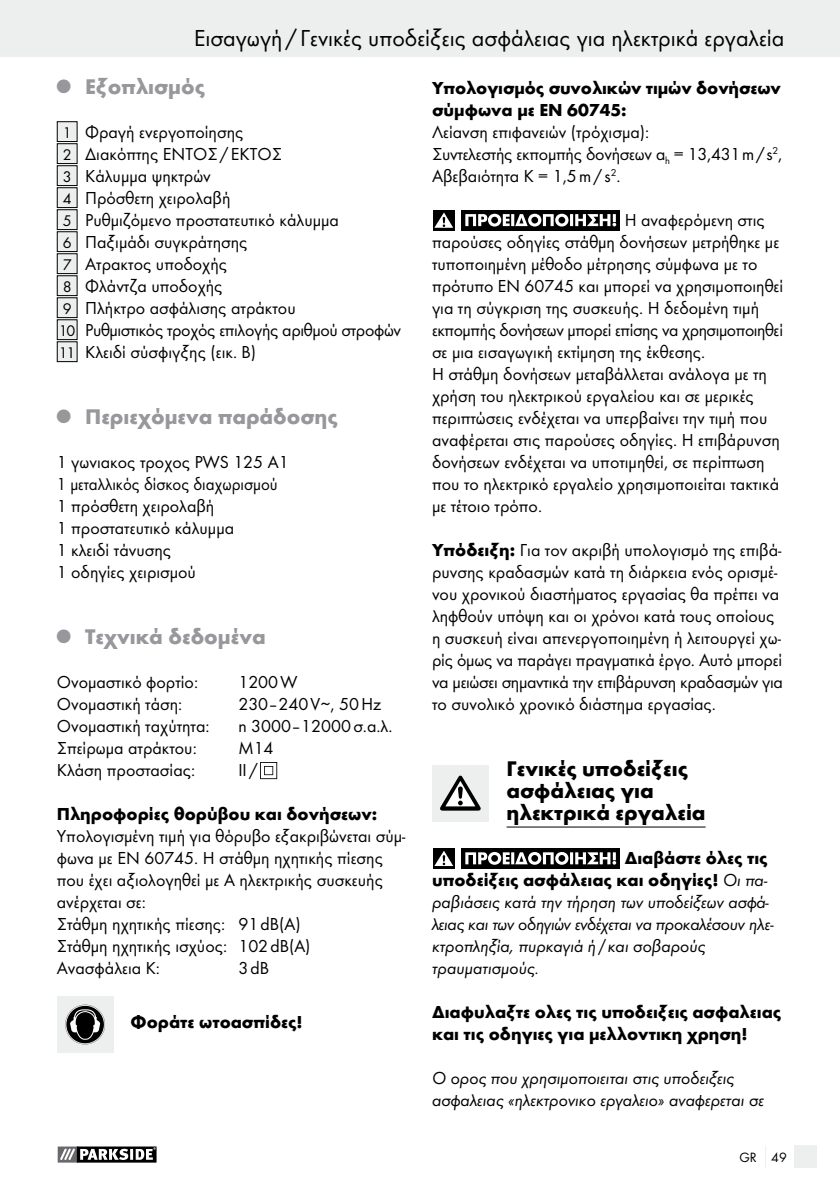
<style>
.page{position:relative;width:840px;height:1191px;background:#fff}
.page>*{position:absolute;margin:0;border:0;box-sizing:border-box;transform-origin:0 0}
.t1{font:24px "Futura Boo";color:#000}
.t2{font:700 22px "Futura";color:#97979c}
.t3{font:700 22px/22px "Futura";color:#000}
.t4{font:18px/22px "Futura Boo";color:#000}
.t5{font:700 18px/22px "Futura";color:#000}
.t6{font:18px/22px "Futura Boo Obl";color:#000}
.t7{font:14px "Futura Boo";color:#000}
.s1{font-size:16px}
.s2{font-family:"Futura";font-weight:700}
.s3{font-family:"Futura Boo Obl";font-weight:400}
</style>
<div class="page">
<div style="left:0;top:0;width:839px;height:57px;background:#edefef"></div>
<div style="left:794px;top:1145px;width:22px;height:23px;background:#edefef"></div>
<svg style="left:57px;top:1146px;width:100px;height:17px"></svg>
<svg style="left:58px;top:1146px;width:98px;height:16px"></svg>
<div style="left:57px;top:122px;width:20px;height:20px;background:#edefef"></div>
<div style="left:57px;top:121px;width:21px;height:21px;border:1px solid #000"></div>
<div style="left:57px;top:144px;width:20px;height:20px;background:#edefef"></div>
<div style="left:57px;top:143px;width:21px;height:21px;border:1px solid #000"></div>
<div style="left:57px;top:166px;width:20px;height:20px;background:#edefef"></div>
<div style="left:57px;top:165px;width:21px;height:21px;border:1px solid #000"></div>
<div style="left:57px;top:188px;width:20px;height:20px;background:#edefef"></div>
<div style="left:57px;top:187px;width:21px;height:21px;border:1px solid #000"></div>
<div style="left:57px;top:210px;width:20px;height:20px;background:#edefef"></div>
<div style="left:57px;top:209px;width:21px;height:21px;border:1px solid #000"></div>
<div style="left:57px;top:232px;width:20px;height:20px;background:#edefef"></div>
<div style="left:57px;top:231px;width:21px;height:21px;border:1px solid #000"></div>
<div style="left:57px;top:254px;width:20px;height:20px;background:#edefef"></div>
<div style="left:57px;top:253px;width:21px;height:21px;border:1px solid #000"></div>
<div style="left:57px;top:276px;width:20px;height:20px;background:#edefef"></div>
<div style="left:57px;top:275px;width:21px;height:21px;border:1px solid #000"></div>
<div style="left:57px;top:298px;width:20px;height:20px;background:#edefef"></div>
<div style="left:57px;top:297px;width:21px;height:21px;border:1px solid #000"></div>
<div style="left:57px;top:320px;width:20px;height:20px;background:#edefef"></div>
<div style="left:57px;top:319px;width:21px;height:21px;border:1px solid #000"></div>
<div style="left:57px;top:342px;width:20px;height:20px;background:#edefef"></div>
<div style="left:57px;top:341px;width:21px;height:21px;border:1px solid #000"></div>
<svg style="left:260px;top:762px;width:17px;height:17px"></svg>
<div style="left:57px;top:996px;width:56px;height:57px;background:#edefef"></div>
<svg style="left:65px;top:1004px;width:40px;height:40px"></svg>
<hr style="left:506px;top:826px;width:199px;height:1px;background:#000">
<div style="left:461px;top:210px;width:159px;height:20px;background:#000"></div>
<div style="left:433px;top:210px;width:21px;height:20px;background:#000"></div>
<svg style="left:434px;top:212px;width:19px;height:16px"></svg>
<svg style="left:465px;top:214px;width:151px;height:12px"></svg>
<div style="left:432px;top:764px;width:56px;height:57px;background:#edefef"></div>
<svg style="left:440px;top:775px;width:40px;height:35px"></svg>
<div style="left:461px;top:848px;width:159px;height:20px;background:#000"></div>
<div style="left:433px;top:848px;width:21px;height:20px;background:#000"></div>
<svg style="left:434px;top:851px;width:19px;height:15px"></svg>
<svg style="left:465px;top:852px;width:151px;height:12px"></svg>
<h1 class="t1" style="left:194px;top:27px;width:591px">Eισαγωγή / Γενικές υποδείξεις ασφάλειας για ηλεκτρικά εργαλεία</h1>
<p class="t2" style="left:57px;top:78px;width:150px"><sup>-</sup> Εξοπλισμός</p>
<p class="t4" style="left:59px;top:122px;width:343px"><span class="s1">1</span> Φραγή ενεργοποίησης<br><span class="s1">2</span> Διακόπτης ΕΝΤΟΣ / ΕΚΤΟΣ<br><span class="s1">3</span> Κάλυμμα ψηκτρών<br><span class="s1">4</span> Πρόσθετη χειρολαβή<br><span class="s1">5</span> Ρυθμιζόμενο προστατευτικό κάλυμμα<br><span class="s1">6</span> Παξιμάδι συγκράτησης<br><span class="s1">7</span> Ατρακτος υποδοχής<br><span class="s1">8</span> Φλάντζα υποδοχής<br><span class="s1">9</span> Πλήκτρο ασφάλισης ατράκτου<br><span class="s1">10</span> Ρυθμιστικός τροχός επιλογής αριθμού στροφών<br><span class="s1">11</span> Κλειδί σύσφιγξης (εικ. B)</p>
<p class="t2" style="left:57px;top:408px;width:282px"><sup>-</sup> Περιεχόμενα παράδοσης</p>
<p class="t4" style="left:57px;top:452px;width:233px">1 γωνιακος τροχος PWS 125 A1<br>1 μεταλλικός δίσκος διαχωρισμού<br>1 πρόσθετη χειρολαβή<br>1 προστατευτικό κάλυμμα<br>1 κλειδί τάνυσης<br>1 οδηγίες χειρισμού</p>
<p class="t2" style="left:57px;top:628px;width:210px"><sup>-</sup> Τεχνικά δεδομένα</p>
<p class="t4" style="left:57px;top:672px;width:143px">Ονομαστικό φορτίο:</p>
<p class="t4" style="left:238px;top:672px;width:61px">1200 W</p>
<p class="t4" style="left:57px;top:694px;width:127px">Ονομαστική τάση:</p>
<p class="t4" style="left:238px;top:694px;width:144px">230–240 V∼, 50 Hz</p>
<p class="t4" style="left:57px;top:716px;width:154px">Ονομαστική ταχύτητα:</p>
<p class="t4" style="left:238px;top:716px;width:155px">n 3000–12000 σ.α.λ.</p>
<p class="t4" style="left:57px;top:738px;width:141px">Σπείρωμα ατράκτου:</p>
<p class="t4" style="left:238px;top:738px;width:37px">M14</p>
<p class="t4" style="left:57px;top:760px;width:140px">Κλάση προστασίας:</p>
<p class="t4" style="left:238px;top:760px;width:21px">II /</p>
<p class="t5" style="left:57px;top:805px;width:322px">Πληροφορίες θορύβου και δονήσεων:</p>
<p class="t4" style="left:57px;top:826px;width:350px">Υπολογισμένη τιμή για θόρυβο εξακριβώνεται σύμ&shy;φωνα με ΕΝ 60745. Η στάθμη ηχητικής πίεσης που έχει αξιολογηθεί με A ηλεκτρικής συσκευής ανέρχεται σε:<br>Στάθμη ηχητικής πίεσης: 91 dB(A)<br>Στάθμη ηχητικής ισχύος: 102 dB(A)<br>Ανασφάλεια K:</p>
<p class="t4" style="left:238px;top:958px;width:32px">3 dB</p>
<p class="t5" style="left:130px;top:1013px;width:174px">Φοράτε ωτοασπίδες!</p>
<p class="t5" style="left:432px;top:79px;width:350px">Υπολογισμός συνολικών τιμών δονήσεων σύμφωνα με EN 60745:</p>
<p class="t4" style="left:432px;top:122px;width:351px">Λείανση επιφανειών (τρόχισμα):<br>Συντελεστής εκπομπής δονήσεων a<sub>h</sub> = 13,431 m / s<sup>2</sup>,<br>Αβεβαιότητα K = 1,5 m / s<sup>2</sup>.</p>
<p class="t4" style="left:432px;top:210px;width:352px;text-indent:193px">Η αναφερόμενη στις παρούσες οδηγίες στάθμη δονήσεων μετρήθηκε με τυποποιημένη μέθοδο μέτρησης σύμφωνα με το πρότυπο EN 60745 και μπορεί να χρησιμοποιηθεί για τη σύγκριση της συσκευής. Η δεδομένη τιμή εκπομπής δονήσεων μπορεί επίσης να χρησιμοποιηθεί σε μια εισαγωγική εκτίμηση της έκθεσης.<br>Η στάθμη δονήσεων μεταβάλλεται ανάλογα με τη χρήση του ηλεκτρικού εργαλείου και σε μερικές περιπτώσεις ενδέχεται να υπερβαίνει την τιμή που αναφέρεται στις παρούσες οδηγίες. Η επιβάρυνση δονήσεων ενδέχεται να υποτιμηθεί, σε περίπτωση που το ηλεκτρικό εργαλείο χρησιμοποιείται τακτικά με τέτοιο τρόπο.</p>
<p class="t4" style="left:432px;top:540px;width:352px"><span class="s2">Υπόδειξη:</span> Για τον ακριβή υπολογισμό της επιβά&shy;ρυνσης κραδασμών κατά τη διάρκεια ενός ορισμέ&shy;νου χρονικού διαστήματος εργασίας θα πρέπει να ληφθούν υπόψη και οι χρόνοι κατά τους οποίους η συσκευή είναι απενεργοποιημένη ή λειτουργεί χω&shy;ρίς όμως να παράγει πραγματικά έργο. Αυτό μπορεί να μειώσει σημαντικά την επιβάρυνση κραδασμών για το συνολικό χρονικό διάστημα εργασίας.</p>
<p class="t3" style="left:506px;top:760px;width:200px">Γενικές υποδείξεις ασφάλειας για ηλεκτρικά εργαλεία</p>
<p class="t5" style="left:432px;top:849px;width:337px;text-align:right">Διαβάστε όλες τις<br>υποδείξεις ασφάλειας και οδηγίες! <span class="s3">Οι πα-</span></p>
<p class="t6" style="left:432px;top:892px;width:343px">ραβιάσεις κατά την τήρηση των υποδείξεων ασφά&shy;λειας και των οδηγιών ενδέχεται να προκαλέσουν ηλε&shy;κτροπληξία, πυρκαγιά ή / και σοβαρούς τραυματισμούς.</p>
<p class="t5" style="left:432px;top:1003px;width:350px">Διαφυλαξτε ολες τις υποδειξεις ασφαλειας και τις οδηγιες για μελλοντικη χρηση!</p>
<p class="t6" style="left:432px;top:1068px;width:333px">Ο ορος που χρησιμοποιειται στις υποδειξεις ασφαλειας «ηλεκτρονικο εργαλειο» αναφερεται σε</p>
<p class="t7" style="left:739px;top:1151px;width:49px">GR 49</p>
</div>
